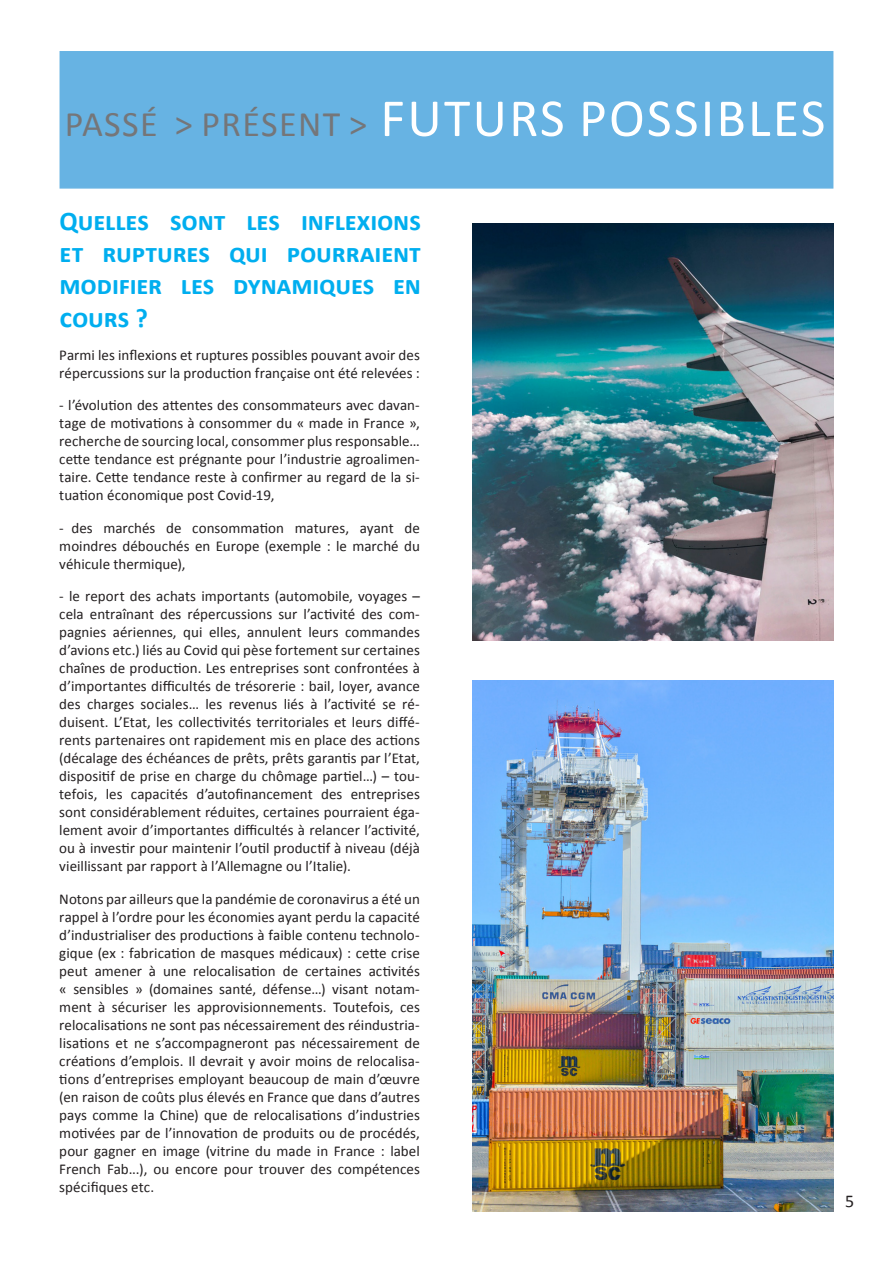
<style>
.page{position:relative;width:893px;height:1263px;background:#fff}
.page>*{position:absolute;margin:0;border:0;box-sizing:border-box;transform-origin:0 0}
.t1{font:54px "Calibri";letter-spacing:.04em;color:#fff}
.t2{font:700 27px/32.4px "Calibri";letter-spacing:-.005em;color:#00aeef;text-align:justify}
.t3{font:18px "Calibri";color:#231f20}
.TEXTE{font:15px/18px "Calibri";letter-spacing:.005em;color:#231f20;text-align:justify}
.s1{font-size:36px;color:#757679}
</style>
<div class="page">
<div style="left:60px;top:51px;width:773px;height:138px;background:#67b3e3;border:2px solid #67b3e3"></div>
<img style="left:472px;top:681px;width:361px;height:531px">
<img style="left:472px;top:223px;width:361px;height:417px">
<p class="t1" style="left:65px;top:84px;width:762px"><span class="s1">PASSÉ &gt; PRÉSENT &gt;</span> FUTURS POSSIBLES</p>
<p class="t2" style="left:60px;top:204px;width:363px">Quelles sont les inflexions et ruptures qui pourraient modifier les dynamiques en cours ?</p>
<p class="TEXTE" style="left:59px;top:346px;width:362px">Parmi les inflexions et ruptures possibles pouvant avoir des répercussions sur la production française ont été relevées :</p>
<p class="TEXTE" style="left:59px;top:396px;width:362px">- l’évolution des attentes des consommateurs avec davan&shy;tage de motivations à consommer du « made in France », recherche de sourcing local, consommer plus responsable… cette tendance est prégnante pour l’industrie agroalimen&shy;taire. Cette tendance reste à confirmer au regard de la si&shy;tuation économique post Covid-19,</p>
<p class="TEXTE" style="left:59px;top:519px;width:362px">- des marchés de consommation matures, ayant de moindres débouchés en Europe (exemple : le marché du véhicule thermique),</p>
<p class="TEXTE" style="left:59px;top:587px;width:362px">- le report des achats importants (automobile, voyages – cela entraînant des répercussions sur l’activité des com&shy;pagnies aériennes, qui elles, annulent leurs commandes d’avions etc.) liés au Covid qui pèse fortement sur certaines chaînes de production. Les entreprises sont confrontées à d’importantes difficultés de trésorerie : bail, loyer, avance des charges sociales… les revenus liés à l’activité se ré&shy;duisent. L’Etat, les collectivités territoriales et leurs diffé&shy;rents partenaires ont rapidement mis en place des actions (décalage des échéances de prêts, prêts garantis par l’Etat, dispositif de prise en charge du chômage partiel…) – tou&shy;tefois, les capacités d’autofinancement des entreprises sont considérablement réduites, certaines pourraient éga&shy;lement avoir d’importantes difficultés à relancer l’activité, ou à investir pour maintenir l’outil productif à niveau (déjà vieillissant par rapport à l’Allemagne ou l’Italie).</p>
<p class="TEXTE" style="left:59px;top:890px;width:362px">Notons par ailleurs que la pandémie de coronavirus a été un rappel à l’ordre pour les économies ayant perdu la capacité d’industrialiser des productions à faible contenu technolo&shy;gique (ex : fabrication de masques médicaux) : cette crise peut amener à une relocalisation de certaines activités « sensibles » (domaines santé, défense…) visant notam&shy;ment à sécuriser les approvisionnements. Toutefois, ces relocalisations ne sont pas nécessairement des réindustria&shy;lisations et ne s’accompagneront pas nécessairement de créations d’emplois. Il devrait y avoir moins de relocalisa&shy;tions d’entreprises employant beaucoup de main d’œuvre (en raison de coûts plus élevés en France que dans d’autres pays comme la Chine) que de relocalisations d’industries motivées par de l’innovation de produits ou de procédés, pour gagner en image (vitrine du made in France : label French Fab...), ou encore pour trouver des compétences spécifiques etc.</p>
<p class="t3" style="left:845px;top:1190px;width:11px">5</p>
</div>
